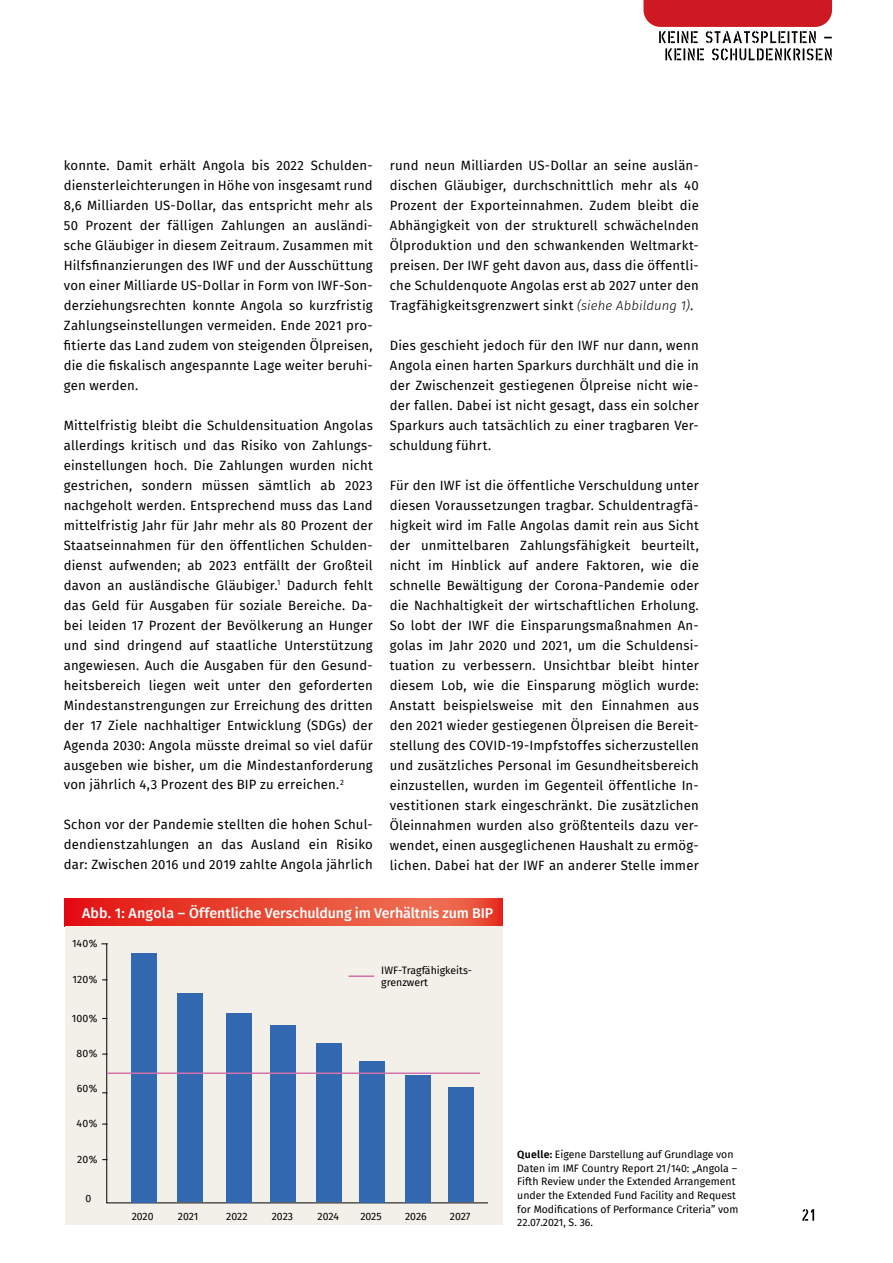
<style>
.page{position:relative;width:893px;height:1263px;background:#fff}
.page>*{position:absolute;margin:0;border:0;box-sizing:border-box;transform-origin:0 0}
.t1{font:500 14.25px "Fira Sans";letter-spacing:-.005em;color:#fff}
.t2{font:13.2px/20px "Fira Sans";letter-spacing:.015em;color:#000;text-align:justify}
.t3{font:10.5px/13.5px "Fira Sans";color:#000}
.s1{font-weight:300;font-style:italic}
.s2{font-weight:600}
</style>
<div class="page">
<svg style="left:802px;top:1209px;width:12px;height:12px"></svg>
<svg style="left:65px;top:899px;width:438px;height:27px;background:#e84533"></svg>
<div style="left:65px;top:926px;width:438px;height:299px;background:#f3f0ea"></div>
<svg style="left:106px;top:944px;width:382px;height:259px"></svg>
<div style="left:132px;top:953px;width:25px;height:249px;background:#3369b0"></div>
<div style="left:448px;top:1087px;width:26px;height:115px;background:#3369b0"></div>
<div style="left:405px;top:1075px;width:26px;height:127px;background:#3369b0"></div>
<div style="left:271px;top:1025px;width:25px;height:177px;background:#3369b0"></div>
<div style="left:316px;top:1044px;width:26px;height:158px;background:#3369b0"></div>
<div style="left:359px;top:1061px;width:26px;height:141px;background:#3369b0"></div>
<div style="left:226px;top:1013px;width:26px;height:189px;background:#3369b0"></div>
<div style="left:177px;top:993px;width:25px;height:209px;background:#3369b0"></div>
<hr style="left:107px;top:1072px;width:373px;height:2px;background:#d271aa">
<hr style="left:349px;top:975px;width:25px;height:2px;background:#d271aa">
<svg style="left:643px;top:0;width:189px;height:60px"></svg>
<p class="t2" style="left:64px;top:155px;width:310px">konnte. Damit erhält Angola bis 2022 Schulden&shy;diensterleichterungen in Höhe von insgesamt rund 8,6 Milliarden US-Dollar, das entspricht mehr als 50 Prozent der fälligen Zahlungen an ausländi&shy;sche Gläubiger in diesem Zeitraum. Zusammen mit Hilfsfinanzierungen des IWF und der Ausschüttung von einer Milliarde US-Dollar in Form von IWF-Son&shy;derziehungsrechten konnte Angola so kurzfristig Zahlungseinstellungen vermeiden. Ende 2021 pro&shy;fitierte das Land zudem von steigenden Ölpreisen, die die fiskalisch angespannte Lage weiter beruhi&shy;gen werden.</p>
<p class="t2" style="left:64px;top:415px;width:311px">Mittelfristig bleibt die Schuldensituation Angolas allerdings kritisch und das Risiko von Zahlungs&shy;einstellungen hoch. Die Zahlungen wurden nicht gestrichen, sondern müssen sämtlich ab 2023 nachgeholt werden. Entsprechend muss das Land mittelfristig Jahr für Jahr mehr als 80 Prozent der Staatseinnahmen für den öffentlichen Schulden&shy;dienst aufwenden; ab 2023 entfällt der Großteil davon an ausländische Gläubiger.<sup>1</sup> Dadurch fehlt das Geld für Ausgaben für soziale Bereiche. Da&shy;bei leiden 17 Prozent der Bevölkerung an Hunger und sind dringend auf staatliche Unterstützung angewiesen. Auch die Ausgaben für den Gesund&shy;heitsbereich liegen weit unter den geforderten Mindestanstrengungen zur Erreichung des dritten der 17 Ziele nachhaltiger Entwicklung (SDGs) der Agenda 2030: Angola müsste dreimal so viel dafür ausgeben wie bisher, um die Mindestanforderung von jährlich 4,3 Prozent des BIP zu erreichen.<sup>2</sup></p>
<p class="t2" style="left:64px;top:814px;width:311px">Schon vor der Pandemie stellten die hohen Schul&shy;dendienstzahlungen an das Ausland ein Risiko dar: Zwischen 2016 und 2019 zahlte Angola jährlich</p>
<p class="t2" style="left:390px;top:155px;width:310px">rund neun Milliarden US-Dollar an seine auslän&shy;dischen Gläubiger, durchschnittlich mehr als 40<br>Prozent der Exporteinnahmen. Zudem bleibt die Abhängigkeit von der strukturell schwächelnden Ölproduktion und den schwankenden Weltmarkt&shy;preisen. Der IWF geht davon aus, dass die öffentli&shy;che Schuldenquote Angolas erst ab 2027 unter den Tragfähigkeitsgrenzwert sinkt <span class="s1">(siehe Abbildung 1)</span>.</p>
<p class="t2" style="left:390px;top:335px;width:311px">Dies geschieht jedoch für den IWF nur dann, wenn Angola einen harten Sparkurs durchhält und die in der Zwischenzeit gestiegenen Ölpreise nicht wie&shy;der fallen. Dabei ist nicht gesagt, dass ein solcher Sparkurs auch tatsächlich zu einer tragbaren Ver&shy;schuldung führt.</p>
<p class="t2" style="left:390px;top:475px;width:310px">Für den IWF ist die öffentliche Verschuldung unter diesen Voraussetzungen tragbar. Schuldentragfä&shy;higkeit wird im Falle Angolas damit rein aus Sicht der unmittelbaren Zahlungsfähigkeit beurteilt, nicht im Hinblick auf andere Faktoren, wie die schnelle Bewältigung der Corona-Pandemie oder die Nachhaltigkeit der wirtschaftlichen Erholung.<br>So lobt der IWF die Einsparungsmaßnahmen An&shy;golas im Jahr 2020 und 2021, um die Schuldensi&shy;tuation zu verbessern. Unsichtbar bleibt hinter diesem Lob, wie die Einsparung möglich wurde:<br>Anstatt beispielsweise mit den Einnahmen aus den 2021 wieder gestiegenen Ölpreisen die Bereit&shy;stellung des COVID-19-Impfstoffes sicherzustellen und zusätzliches Personal im Gesundheitsbereich einzustellen, wurden im Gegenteil öffentliche In&shy;vestitionen stark eingeschränkt. Die zusätzlichen Öleinnahmen wurden also größtenteils dazu ver&shy;wendet, einen ausgeglichenen Haushalt zu ermög&shy;lichen. Dabei hat der IWF an anderer Stelle immer</p>
<p class="t1" style="left:82px;top:902px;width:413px">Abb. 1: Angola – Öffentliche Verschuldung im Verhältnis zum BIP</p>
<p class="t3" style="left:72px;top:937px;width:27px">140%</p>
<p class="t3" style="left:73px;top:972px;width:26px">120%</p>
<p class="t3" style="left:72px;top:1011px;width:27px">100%</p>
<p class="t3" style="left:77px;top:1046px;width:22px">80%</p>
<p class="t3" style="left:77px;top:1081px;width:22px">60%</p>
<p class="t3" style="left:77px;top:1117px;width:22px">40%</p>
<p class="t3" style="left:77px;top:1152px;width:22px">20%</p>
<p class="t3" style="left:85px;top:1191px;width:7px">0</p>
<p class="t3" style="left:132px;top:1209px;width:23px">2020</p>
<p class="t3" style="left:178px;top:1209px;width:22px">2021</p>
<p class="t3" style="left:226px;top:1209px;width:23px">2022</p>
<p class="t3" style="left:272px;top:1209px;width:23px">2023</p>
<p class="t3" style="left:318px;top:1209px;width:23px">2024</p>
<p class="t3" style="left:360px;top:1209px;width:23px">2025</p>
<p class="t3" style="left:405px;top:1209px;width:23px">2026</p>
<p class="t3" style="left:450px;top:1209px;width:22px">2027</p>
<p class="t3" style="left:381px;top:963px;width:92px;line-height:12.6px">IWF-Tragfähigkeits&shy;grenzwert</p>
<p class="t3" style="left:517px;top:1148px;width:223px"><span class="s2">Quelle:</span> Eigene Darstellung auf Grundlage von Daten im IMF Country Report 21/140: „Angola – Fifth Review under the Extended Arrangement under the Extended Fund Facility and Request for Modifications of Performance Criteria” vom 22.07.2021, S. 36.</p>
</div>
